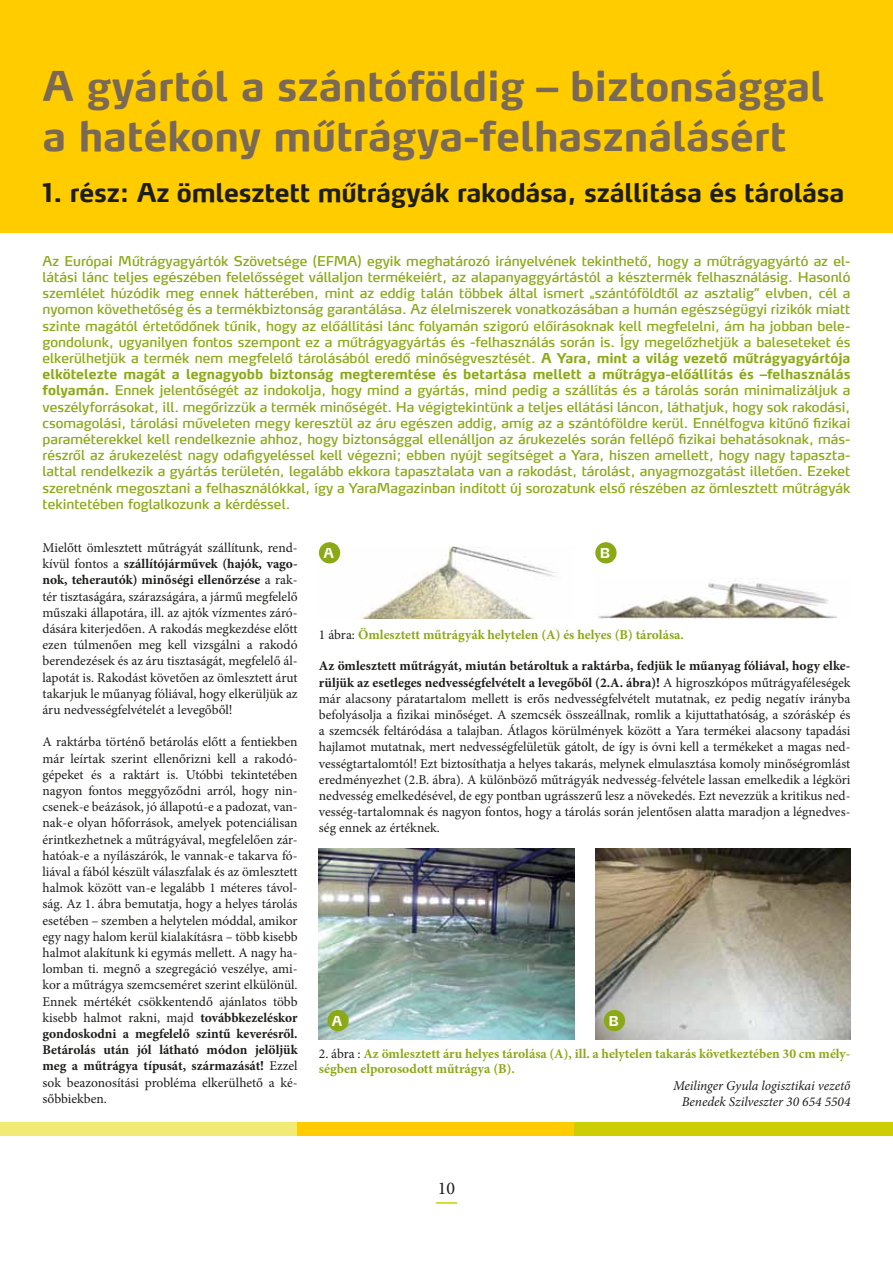
<style>
.page{position:relative;width:893px;height:1263px;background:#fff}
.page>*{position:absolute;margin:0;border:0;box-sizing:border-box;transform-origin:0 0}
.t1{font:700 40.5px/50.4px "Max HU";color:#796956}
.t2{font:700 25.5px "Max HU";letter-spacing:-.01em;color:#1d1d1b}
.t3{font:18px "Minion Pro";color:#1d1d1b}
.t4{font:13.5px/16.2px "Minion Pro";color:#1d1d1b;text-align:justify}
.t5{font:13.5px/16.2px "Max HU";color:#8ba915;text-align:justify}
.t6{font:700 13.5px/15px "Minion Pro";color:#8ba915}
.t7{font:italic 13.5px/16.2px "Minion Pro";letter-spacing:-.005em;color:#1d1d1b;text-align:right}
.t8{font:700 13.5px "Max HU";color:#fff}
.s1{font-family:"Max LF"}
.s2{font-weight:700}
.s3{font-weight:400;color:#1d1d1b}
</style>
<div class="page">
<div style="left:0;top:1123px;width:298px;height:13px;background:#f1ea75"></div>
<div style="left:574px;top:1123px;width:319px;height:13px;background:#cdce00"></div>
<div style="left:298px;top:1123px;width:276px;height:13px;background:#fc0"></div>
<hr style="left:436px;top:1202px;width:21px;height:2px;background:#cdce00">
<div style="left:0;top:0;width:893px;height:233px;background:#fc0"></div>
<img style="left:319px;top:848px;width:255px;height:192px">
<img style="left:595px;top:848px;width:255px;height:192px">
<div style="left:604px;top:1010px;width:21px;height:21px;background:#8ba915;border-radius:50%"></div>
<div style="left:327px;top:1010px;width:22px;height:21px;background:#8ba915;border-radius:50%"></div>
<img style="left:598px;top:578px;width:239px;height:41px">
<img style="left:319px;top:546px;width:238px;height:73px">
<div style="left:595px;top:542px;width:22px;height:21px;background:#8ba915;border-radius:50%"></div>
<div style="left:319px;top:542px;width:21px;height:21px;background:#8ba915;border-radius:50%"></div>
<h1 class="t1" style="left:43px;top:60px;width:783px">A gyártól a szántóföldig – biztonsággal a hatékony műtrágya-felhasználásért</h1>
<h2 class="t2" style="left:43px;top:177px;width:803px"><span class="s1">1.</span> rész: Az ömlesztett műtrágyák rakodása, szállítása és tárolása</h2>
<p class="t5" style="left:43px;top:253px;width:809px">Az Európai Műtrágyagyártók Szövetsége (EFMA) egyik meghatározó irányelvének tekinthető, hogy a műtrágyagyártó az el&shy;látási lánc teljes egészében felelősséget vállaljon termékeiért, az alapanyaggyártástól a késztermék felhasználásig. Hasonló szemlélet húzódik meg ennek hátterében, mint az eddig talán többek által ismert „szántóföldtől az asztalig” elvben, cél a nyomon követhetőség és a termékbiztonság garantálása. Az élelmiszerek vonatkozásában a humán egészségügyi rizikók miatt szinte magától értetődőnek tűnik, hogy az előállítási lánc folyamán szigorú előírásoknak kell megfelelni, ám ha jobban bele&shy;gondolunk, ugyanilyen fontos szempont ez a műtrágyagyártás és -felhasználás során is. Így megelőzhetjük a baleseteket és elkerülhetjük a termék nem megfelelő tárolásából eredő minőségvesztését. <span class="s2">A Yara, mint a világ vezető műtrágyagyártója elkötelezte magát a legnagyobb biztonság megteremtése és betartása mellett a műtrágya-előállítás és –felhasználás folyamán.</span> Ennek jelentőségét az indokolja, hogy mind a gyártás, mind pedig a szállítás és a tárolás során minimalizáljuk a veszélyforrásokat, ill. megőrizzük a termék minőségét. Ha végigtekintünk a teljes ellátási láncon, láthatjuk, hogy sok rakodási, csomagolási, tárolási műveleten megy keresztül az áru egészen addig, amíg az a szántóföldre kerül. Ennélfogva kitűnő fizikai paraméterekkel kell rendelkeznie ahhoz, hogy biztonsággal ellenálljon az árukezelés során fellépő fizikai behatásoknak, más&shy;részről az árukezelést nagy odafigyeléssel kell végezni; ebben nyújt segítséget a Yara, hiszen amellett, hogy nagy tapaszta&shy;lattal rendelkezik a gyártás területén, legalább ekkora tapasztalata van a rakodást, tárolást, anyagmozgatást illetően. Ezeket szeretnénk megosztani a felhasználókkal, így a YaraMagazinban indított új sorozatunk első részében az ömlesztett műtrágyák tekintetében foglalkozunk a kérdéssel.</p>
<p class="t4" style="left:43px;top:540px;width:257px">Mielőtt ömlesztett műtrágyát szállítunk, rend&shy;kívül fontos a <span class="s2">szállítójárművek (hajók, vago&shy;nok, teherautók) minőségi ellenőrzése</span> a rak&shy;tér tisztaságára, szárazságára, a jármű megfelelő műszaki állapotára, ill. az ajtók vízmentes záró&shy;dására kiterjedően. A rakodás megkezdése előtt ezen túlmenően meg kell vizsgálni a rakodó berendezések és az áru tisztaságát, megfelelő ál&shy;lapotát is. Rakodást követően az ömlesztett árut takarjuk le műanyag fóliával, hogy elkerüljük az áru nedvességfelvételét a levegőből!</p>
<p class="t4" style="left:43px;top:734px;width:257px">A raktárba történő betárolás előtt a fentiekben már leírtak szerint ellenőrizni kell a rakodó&shy;gépeket és a raktárt is. Utóbbi tekintetében nagyon fontos meggyőződni arról, hogy nin&shy;csenek-e beázások, jó állapotú-e a padozat, van&shy;nak-e olyan hőforrások, amelyek potenciálisan érintkezhetnek a műtrágyával, megfelelően zár&shy;hatóak-e a nyílászárók, le vannak-e takarva fó&shy;liával a fából készült válaszfalak és az ömlesztett halmok között van-e legalább 1 méteres távol&shy;ság. Az 1. ábra bemutatja, hogy a helyes tárolás esetében – szemben a helytelen móddal, amikor egy nagy halom kerül kialakításra – több kisebb halmot alakítunk ki egymás mellett. A nagy ha&shy;lomban ti. megnő a szegregáció veszélye, ami&shy;kor a műtrágya szemcseméret szerint elkülönül.<br>Ennek mértékét csökkentendő ajánlatos több kisebb halmot rakni, majd <span class="s2">továbbkezeléskor gondoskodni a megfelelő szintű keverésről.<br>Betárolás után jól látható módon jelöljük meg a műtrágya típusát, származását!</span> Ezzel sok beazonosítási probléma elkerülhető a ké&shy;sőbbiekben.</p>
<p class="t8" style="left:323px;top:544px;width:12px">A</p>
<p class="t8" style="left:600px;top:544px;width:12px">B</p>
<p class="t6" style="left:319px;top:627px;width:366px"><span class="s3">1 ábra:</span> Ömlesztett műtrágyák helytelen (A) és helyes (B) tárolása.</p>
<p class="t4" style="left:319px;top:658px;width:533px"><span class="s2">Az ömlesztett műtrágyát, miután betároltuk a raktárba, fedjük le műanyag fóliával, hogy elke&shy;rüljük az esetleges nedvességfelvételt a levegőből (2.A. ábra)!</span> A higroszkópos műtrágyaféleségek már alacsony páratartalom mellett is erős nedvességfelvételt mutatnak, ez pedig negatív irányba befolyásolja a fizikai minőséget. A szemcsék összeállnak, romlik a kijuttathatóság, a szóráskép és a szemcsék feltáródása a talajban. Átlagos körülmények között a Yara termékei alacsony tapadási hajlamot mutatnak, mert nedvességfelületük gátolt, de így is óvni kell a termékeket a magas ned&shy;vességtartalomtól! Ezt biztosíthatja a helyes takarás, melynek elmulasztása komoly minőségromlást eredményezhet (2.B. ábra). A különböző műtrágyák nedvesség-felvétele lassan emelkedik a légköri nedvesség emelkedésével, de egy pontban ugrásszerű lesz a növekedés. Ezt nevezzük a kritikus ned&shy;vesség-tartalomnak és nagyon fontos, hogy a tárolás során jelentősen alatta maradjon a légnedves&shy;ség ennek az értéknek.</p>
<p class="t8" style="left:332px;top:1012px;width:12px">A</p>
<p class="t8" style="left:608px;top:1012px;width:12px">B</p>
<p class="t6" style="left:319px;top:1046px;width:533px"><span class="s3">2. ábra :</span> Az ömlesztett áru helyes tárolása (A), ill. a helytelen takarás következtében 30 cm mély&shy;ségben elporosodott műtrágya (B).</p>
<p class="t7" style="left:673px;top:1077px;width:179px">Meilinger Gyula logisztikai vezető<br>Benedek Szilveszter 30 654 5504</p>
<h3 class="t3" style="left:438px;top:1177px;width:19px">10</h3>
</div>
